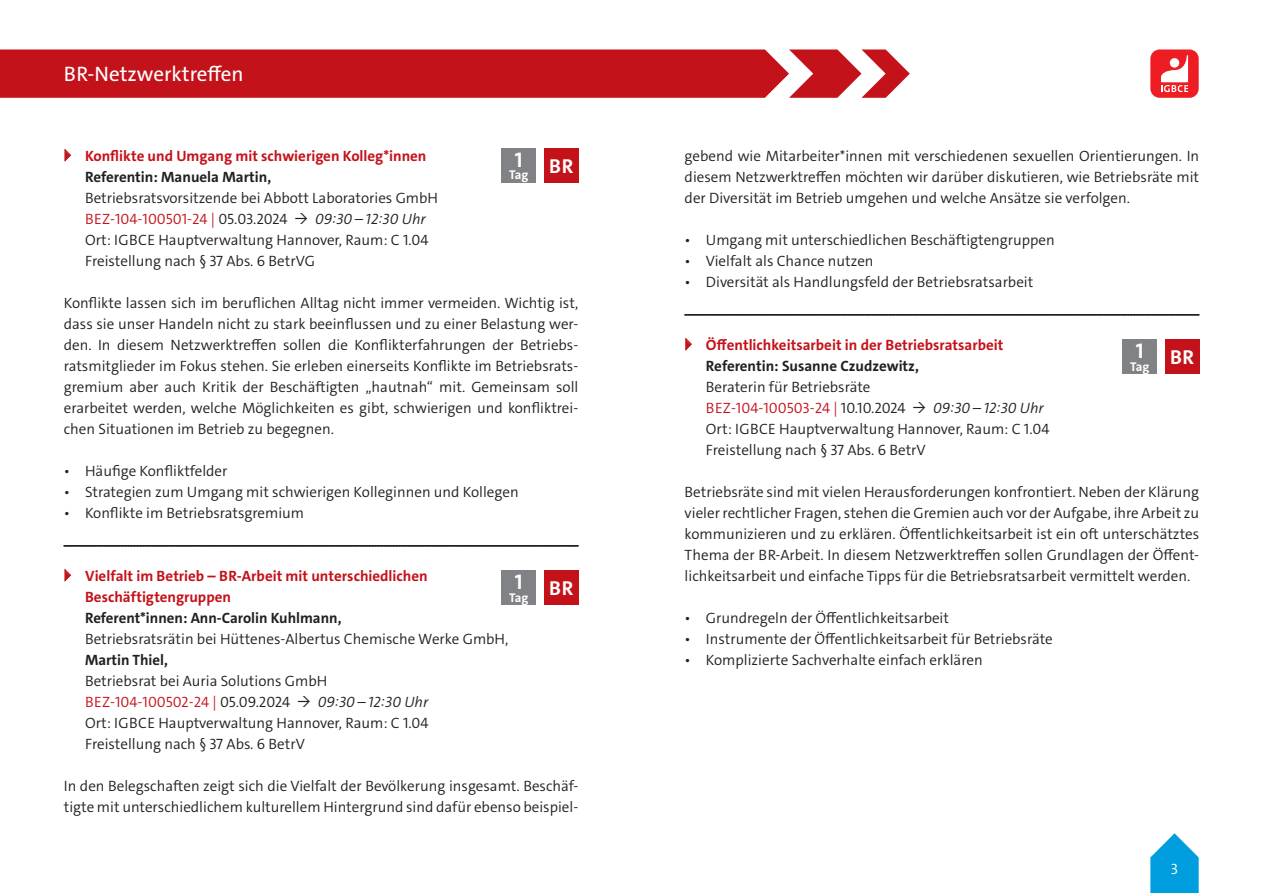
<style>
.page{position:relative;width:1263px;height:893px;background:#fff}
.page>*{position:absolute;margin:0;border:0;box-sizing:border-box;transform-origin:0 0}
.t1{font:700 21.3px "The Sans";color:#fff}
.t2{font:21px "The Sans";color:#fff}
.t3{font:300 15px/21px "The Sans";color:#231f20}
.t4{font:700 15px/21px "The Sans";color:#c4121a}
.t5{font:700 15px "The Sans";color:#231f20}
.t6{font:italic 300 15px "The Sans";color:#231f20}
.t7{font:300 15px "The Sans";color:#fff}
.t8{font:700 12.75px "The Sans";letter-spacing:-.035em;color:#fff}
.s1{color:#c4121a}
</style>
<div class="page">
<svg style="left:64px;top:545px;width:514px;height:2px"></svg>
<svg style="left:684px;top:314px;width:515px;height:2px"></svg>
<div style="left:502px;top:570px;width:34px;height:34px;background:#808285"></div>
<div style="left:544px;top:570px;width:34px;height:34px;background:#c4121a"></div>
<div style="left:502px;top:148px;width:34px;height:34px;background:#808285"></div>
<div style="left:544px;top:148px;width:34px;height:34px;background:#c4121a"></div>
<div style="left:1123px;top:339px;width:34px;height:34px;background:#808285"></div>
<div style="left:1165px;top:339px;width:34px;height:34px;background:#c4121a"></div>
<svg style="left:1150px;top:833px;width:49px;height:60px"></svg>
<div style="left:1150px;top:49px;width:49px;height:49px;background:#ee1d23;border-radius:9px"></div>
<svg style="left:1161px;top:55px;width:27px;height:37px"></svg>
<svg style="left:0;top:49px;width:910px;height:49px;background:#c8242c"></svg>
<h2 class="t2" style="left:64px;top:61px;width:181px">BR-Netzwerktreffen</h2>
<p class="t4" style="left:85px;top:145px;width:343px">Konflikte und Umgang mit schwierigen Kolleg*innen</p>
<p class="t5" style="left:85px;top:167px;width:188px">Referentin: Manuela Martin,</p>
<p class="t3" style="left:85px;top:187px;width:355px">Betriebsratsvorsitzende bei Abbott Laboratories GmbH<br><span class="s1">BEZ-104-100501-24 |</span> 05.03.2024</p>
<h1 class="t1" style="left:515px;top:146px;width:9px">1</h1>
<p class="t8" style="left:509px;top:167px;width:66px">Tag <sup>BR</sup></p>
<p class="t6" style="left:315px;top:209px;width:112px">09:30 – 12:30 Uhr</p>
<p class="t3" style="left:85px;top:229px;width:345px">Ort: IGBCE Hauptverwaltung Hannover, Raum: C 1.04<br>Freistellung nach § 37 Abs. 6 BetrVG</p>
<p class="t3" style="left:64px;top:292px;width:516px;text-align:justify">Konflikte lassen sich im beruflichen Alltag nicht immer vermeiden. Wichtig ist, dass sie unser Handeln nicht zu stark beeinflussen und zu einer Belastung wer&shy;den. In diesem Netzwerktreffen sollen die Konflikterfahrungen der Betriebs&shy;ratsmitglieder im Fokus stehen. Sie erleben einerseits Konflikte im Betriebsrats&shy;gremium aber auch Kritik der Beschäftigten „hautnah“ mit. Gemeinsam soll erarbeitet werden, welche Möglichkeiten es gibt, schwierigen und konfliktrei&shy;chen Situationen im Betrieb zu begegnen.</p>
<p class="t3" style="left:64px;top:460px;width:165px">• Häufige Konfliktfelder</p>
<p class="t3" style="left:64px;top:481px;width:456px">• Strategien zum Umgang mit schwierigen Kolleginnen und Kollegen</p>
<p class="t3" style="left:64px;top:502px;width:242px">• Konflikte im Betriebsratsgremium</p>
<p class="t4" style="left:85px;top:565px;width:344px">Vielfalt im Betrieb – BR-Arbeit mit unterschiedlichen<br>Beschäftigtengruppen</p>
<p class="t5" style="left:85px;top:608px;width:258px">Referent*innen: Ann-Carolin Kuhlmann,</p>
<p class="t3" style="left:85px;top:628px;width:425px">Betriebsratsrätin bei Hüttenes-Albertus Chemische Werke GmbH,</p>
<p class="t5" style="left:85px;top:650px;width:84px">Martin Thiel,</p>
<p class="t3" style="left:85px;top:670px;width:244px">Betriebsrat bei Auria Solutions GmbH<br><span class="s1">BEZ-104-100502-24 |</span> 05.09.2024</p>
<h1 class="t1" style="left:515px;top:568px;width:9px">1</h1>
<p class="t8" style="left:509px;top:589px;width:66px">Tag <sup>BR</sup></p>
<p class="t6" style="left:318px;top:692px;width:112px">09:30 – 12:30 Uhr</p>
<p class="t3" style="left:85px;top:712px;width:345px">Ort: IGBCE Hauptverwaltung Hannover, Raum: C 1.04<br>Freistellung nach § 37 Abs. 6 BetrV</p>
<p class="t3" style="left:64px;top:775px;width:516px">In den Belegschaften zeigt sich die Vielfalt der Bevölkerung insgesamt. Beschäf&shy;tigte mit unterschiedlichem kulturellem Hintergrund sind dafür ebenso beispiel-</p>
<p class="t3" style="left:685px;top:145px;width:516px;text-align:justify">gebend wie Mitarbeiter*innen mit verschiedenen sexuellen Orientierungen. In diesem Netzwerktreffen möchten wir darüber diskutieren, wie Betriebsräte mit der Diversität im Betrieb umgehen und welche Ansätze sie verfolgen.</p>
<p class="t3" style="left:685px;top:229px;width:372px">• Umgang mit unterschiedlichen Beschäftigtengruppen</p>
<p class="t3" style="left:685px;top:250px;width:190px">• Vielfalt als Chance nutzen</p>
<p class="t3" style="left:685px;top:271px;width:350px">• Diversität als Handlungsfeld der Betriebsratsarbeit</p>
<p class="t4" style="left:706px;top:334px;width:299px">Öffentlichkeitsarbeit in der Betriebsratsarbeit</p>
<p class="t5" style="left:706px;top:356px;width:214px">Referentin: Susanne Czudzewitz,</p>
<p class="t3" style="left:706px;top:376px;width:201px">Beraterin für Betriebsräte<br><span class="s1">BEZ-104-100503-24 |</span> 10.10.2024</p>
<h1 class="t1" style="left:1136px;top:337px;width:9px">1</h1>
<p class="t8" style="left:1130px;top:358px;width:66px">Tag <sup>BR</sup></p>
<p class="t6" style="left:933px;top:398px;width:112px">09:30 – 12:30 Uhr</p>
<p class="t3" style="left:706px;top:418px;width:345px">Ort: IGBCE Hauptverwaltung Hannover, Raum: C 1.04<br>Freistellung nach § 37 Abs. 6 BetrV</p>
<p class="t3" style="left:685px;top:481px;width:516px;text-align:justify">Betriebsräte sind mit vielen Herausforderungen konfrontiert. Neben der Klärung vieler rechtlicher Fragen, stehen die Gremien auch vor der Aufgabe, ihre Arbeit zu kommunizieren und zu erklären. Öffentlichkeitsarbeit ist ein oft unterschätztes Thema der BR-Arbeit. In diesem Netzwerktreffen sollen Grundlagen der Öffent&shy;lichkeitsarbeit und einfache Tipps für die Betriebsratsarbeit vermittelt werden.</p>
<p class="t3" style="left:685px;top:607px;width:266px">• Grundregeln der Öffentlichkeitsarbeit</p>
<p class="t3" style="left:685px;top:628px;width:370px">• Instrumente der Öffentlichkeitsarbeit für Betriebsräte</p>
<p class="t3" style="left:685px;top:649px;width:300px">• Komplizierte Sachverhalte einfach erklären</p>
<p class="t7" style="left:1171px;top:859px;width:9px">3</p>
</div>
